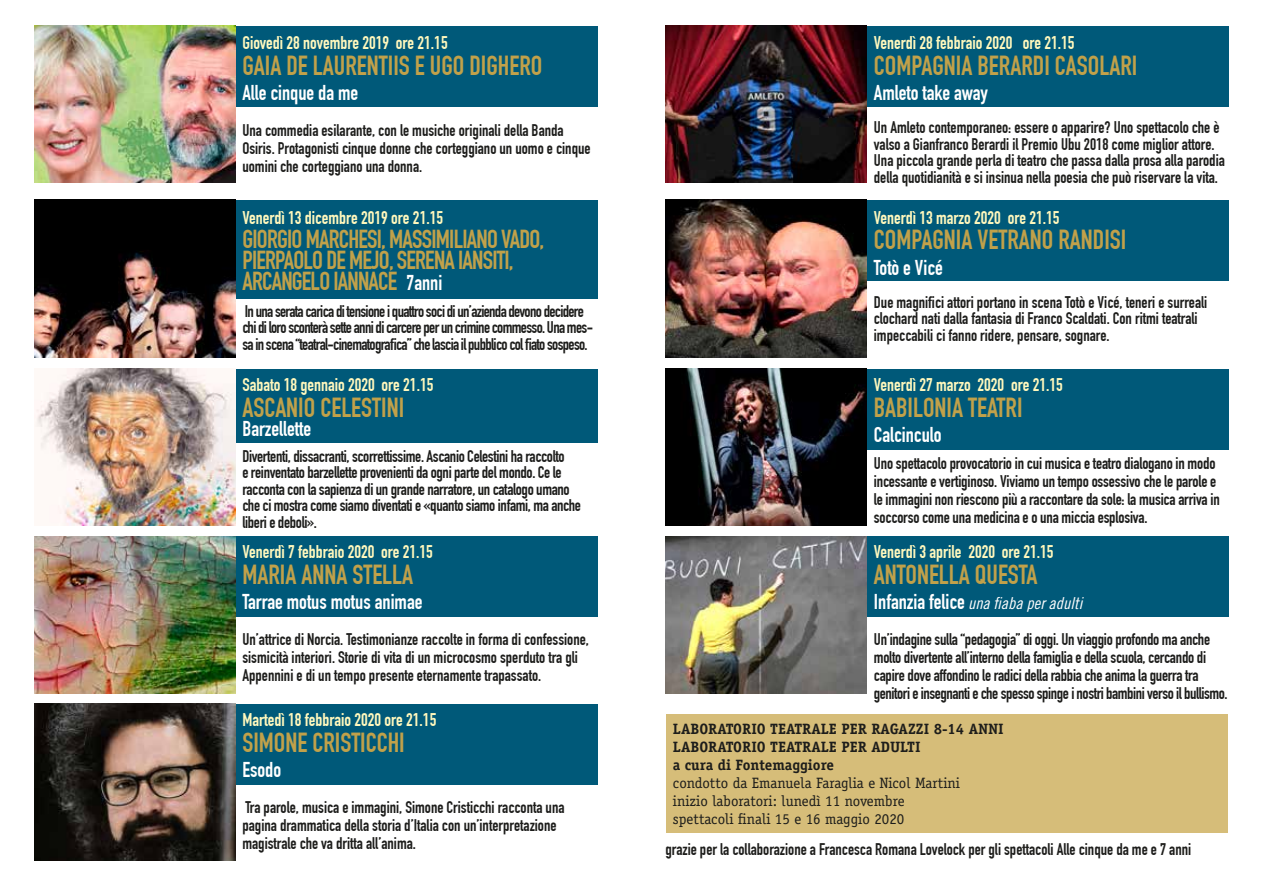
<style>
.page{position:relative;width:1263px;height:893px;background:#fff}
.page>*{position:absolute;margin:0;border:0;box-sizing:border-box;transform-origin:0 0}
.t1{font:700 27px "DIN Condensed";color:#c1a14a}
.t2{font:700 25.5px/21px "DIN Condensed";letter-spacing:-.03em;color:#c1a14a}
.t3{font:700 21px "DIN Condensed";color:#fff}
.t4{font:700 18px "DIN Condensed";color:#fff8bd}
.t5{font:700 16.5px/18px "DIN Condensed";letter-spacing:-.01em;color:#1d1d1b}
.t6{font:700 16.5px/16.5px "DIN Condensed";letter-spacing:-.04em;color:#1d1d1b}
.t7{font:16.5px "Trade Gothic LT Std Cn 18 Obl";color:#fff}
.t8{font:15px/18px "Officina Serif";color:#1d1d1b}
.t9{font:700 15px/18px "Officina Serif";color:#1d1d1b}
.s1{font-size:21px;color:#fff}
.s2{font-family:"DIN Condensed";font-weight:700;font-size:21px}
</style>
<div class="page">
<div style="left:232px;top:200px;width:365px;height:98px;background:#005979"></div>
<div style="left:863px;top:200px;width:366px;height:81px;background:#005979"></div>
<div style="left:232px;top:26px;width:365px;height:81px;background:#005979"></div>
<div style="left:863px;top:26px;width:366px;height:81px;background:#005979"></div>
<img style="left:34px;top:200px;width:201px;height:157px">
<img style="left:665px;top:200px;width:202px;height:157px">
<img style="left:34px;top:26px;width:201px;height:157px">
<img style="left:665px;top:26px;width:202px;height:157px">
<div style="left:230px;top:369px;width:367px;height:74px;background:#005979"></div>
<div style="left:861px;top:369px;width:368px;height:81px;background:#005979"></div>
<img style="left:35px;top:369px;width:200px;height:157px">
<img style="left:665px;top:369px;width:202px;height:157px">
<div style="left:230px;top:536px;width:367px;height:81px;background:#005979"></div>
<div style="left:861px;top:536px;width:368px;height:81px;background:#005979"></div>
<div style="left:230px;top:704px;width:367px;height:80px;background:#005979"></div>
<img style="left:34px;top:536px;width:201px;height:158px">
<img style="left:665px;top:536px;width:202px;height:158px">
<img style="left:34px;top:704px;width:201px;height:157px">
<div style="left:666px;top:714px;width:562px;height:119px;background:#d6bd79"></div>
<p class="t4" style="left:242px;top:33px;width:207px">Giovedì 28 novembre 2019 ore 21.15</p>
<h1 class="t1" style="left:242px;top:50px;width:301px">GAIA DE LAURENTIIS E UGO DIGHERO</h1>
<p class="t3" style="left:242px;top:81px;width:117px">Alle cinque da me</p>
<p class="t5" style="left:242px;top:122px;width:350px">Una commedia esilarante, con le musiche originali della Banda<br>Osiris. Protagonisti cinque donne che corteggiano un uomo e cinque uomini che corteggiano una donna.</p>
<p class="t4" style="left:242px;top:207px;width:202px">Venerdì 13 dicembre 2019 ore 21.15</p>
<h2 class="t2" style="left:242px;top:228px;width:303px">GIORGIO MARCHESI, MASSIMILIANO VADO,<br>PIERPAOLO DE MEJO, SERENA IANSITI,<br>ARCANGELO IANNACE <span class="s1">7anni</span></h2>
<p class="t6" style="left:242px;top:303px;width:352px">In una serata carica di tensione i quattro soci di un’azienda devono decidere chi di loro sconterà sette anni di carcere per un crimine commesso. Una mes&shy;sa in scena “teatral-cinematografica” che lascia il pubblico col fiato sospeso.</p>
<p class="t4" style="left:242px;top:374px;width:193px">Sabato 18 gennaio 2020 ore 21.15</p>
<h1 class="t1" style="left:242px;top:392px;width:163px">ASCANIO CELESTINI</h1>
<p class="t3" style="left:242px;top:417px;width:70px">Barzellette</p>
<p class="t5" style="left:242px;top:448px;width:340px;line-height:16.5px">Divertenti, dissacranti, scorrettissime. Ascanio Celestini ha raccolto<br>e reinventato barzellette provenienti da ogni parte del mondo. Ce le racconta con la sapienza di un grande narratore, un catalogo umano che ci mostra come siamo diventati e «quanto siamo infami, ma anche liberi e deboli».</p>
<p class="t4" style="left:242px;top:541px;width:192px">Venerdì 7 febbraio 2020 ore 21.15</p>
<h1 class="t1" style="left:242px;top:558px;width:172px">MARIA ANNA STELLA</h1>
<p class="t3" style="left:242px;top:590px;width:182px">Tarrae motus motus animae</p>
<p class="t5" style="left:242px;top:631px;width:348px">Un’attrice di Norcia. Testimonianze raccolte in forma di confessione, sismicità interiori. Storie di vita di un microcosmo sperduto tra gli<br>Appennini e di un tempo presente eternamente trapassato.</p>
<p class="t4" style="left:242px;top:709px;width:195px">Martedì 18 febbraio 2020 ore 21.15</p>
<h1 class="t1" style="left:242px;top:726px;width:164px">SIMONE CRISTICCHI</h1>
<p class="t3" style="left:242px;top:757px;width:40px">Esodo</p>
<p class="t5" style="left:242px;top:798px;width:324px">Tra parole, musica e immagini, Simone Cristicchi racconta una pagina drammatica della storia d’Italia con un’interpretazione magistrale che va dritta all’anima.</p>
<p class="t4" style="left:874px;top:33px;width:202px">Venerdì 28 febbraio 2020 ore 21.15</p>
<h1 class="t1" style="left:874px;top:50px;width:265px">COMPAGNIA BERARDI CASOLARI</h1>
<p class="t3" style="left:874px;top:81px;width:115px">Amleto take away</p>
<p class="t5" style="left:874px;top:120px;width:352px;line-height:16.5px">Un Amleto contemporaneo: essere o apparire? Uno spettacolo che è valso a Gianfranco Berardi il Premio Ubu 2018 come miglior attore.<br>Una piccola grande perla di teatro che passa dalla prosa alla parodia della quotidianità e si insinua nella poesia che può riservare la vita.</p>
<p class="t4" style="left:874px;top:207px;width:187px">Venerdì 13 marzo 2020 ore 21.15</p>
<h1 class="t1" style="left:874px;top:224px;width:254px">COMPAGNIA VETRANO RANDISI</h1>
<p class="t3" style="left:874px;top:255px;width:71px">Totò e Vicé</p>
<p class="t5" style="left:874px;top:294px;width:335px;line-height:16.5px">Due magnifici attori portano in scena Totò e Vicé, teneri e surreali clochard nati dalla fantasia di Franco Scaldati. Con ritmi teatrali impeccabili ci fanno ridere, pensare, sognare.</p>
<p class="t4" style="left:874px;top:374px;width:190px">Venerdì 27 marzo 2020 ore 21.15</p>
<h1 class="t1" style="left:874px;top:392px;width:150px">BABILONIA TEATRI</h1>
<p class="t3" style="left:874px;top:423px;width:69px">Calcinculo</p>
<p class="t5" style="left:874px;top:455px;width:347px">Uno spettacolo provocatorio in cui musica e teatro dialogano in modo incessante e vertiginoso. Viviamo un tempo ossessivo che le parole e le immagini non riescono più a raccontare da sole: la musica arriva in soccorso come una medicina e o una miccia esplosiva.</p>
<p class="t4" style="left:874px;top:541px;width:181px">Venerdì 3 aprile 2020 ore 21.15</p>
<h1 class="t1" style="left:874px;top:558px;width:165px">ANTONELLA QUESTA</h1>
<p class="t7" style="left:874px;top:594px;width:210px"><span class="s2">Infanzia felice</span> una fiaba per adulti</p>
<p class="t5" style="left:874px;top:631px;width:355px">Un’indagine sulla “pedagogia” di oggi. Un viaggio profondo ma anche molto divertente all’interno della famiglia e della scuola, cercando di capire dove affondino le radici della rabbia che anima la guerra tra genitori e insegnanti e che spesso spinge i nostri bambini verso il bullismo.</p>
<p class="t9" style="left:673px;top:719px;width:332px">LABORATORIO TEATRALE PER RAGAZZI 8-14 ANNI<br>LABORATORIO TEATRALE PER ADULTI<br>a cura di Fontemaggiore</p>
<p class="t8" style="left:673px;top:774px;width:289px">condotto da Emanuela Faraglia e Nicol Martini inizio laboratori: lunedì 11 novembre spettacoli finali 15 e 16 maggio 2020</p>
<p class="t5" style="left:665px;top:840px;width:527px">grazie per la collaborazione a Francesca Romana Lovelock per gli spettacoli Alle cinque da me e 7 anni</p>
</div>
